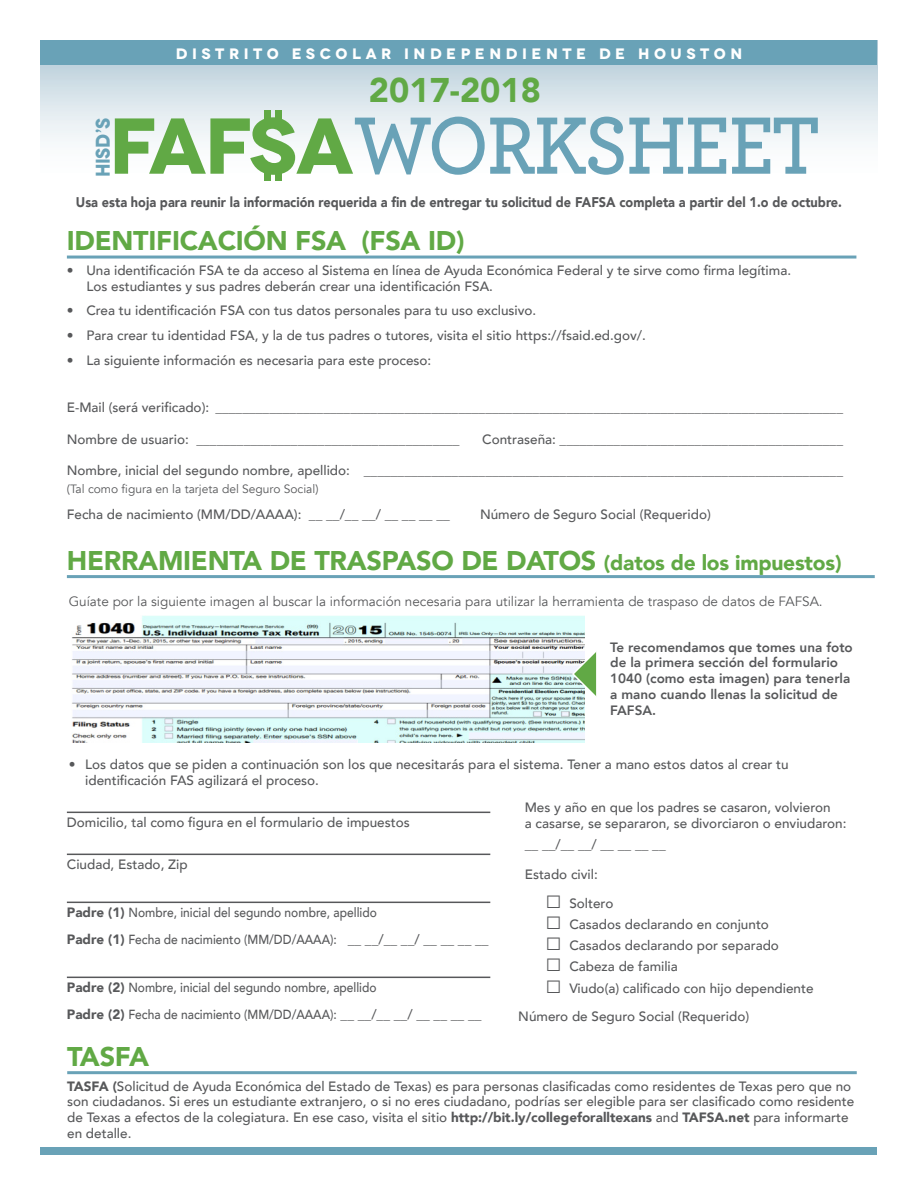
<style>
.page{position:relative;width:918px;height:1188px;background:#fff}
.page>*{position:absolute;margin:0;border:0;box-sizing:border-box;transform-origin:0 0}
.t1{font:600 85.35px "Archer";letter-spacing:-.025em;color:#69a2b7;scale:.93 1}
.t2{font:900 34.2px "Avenir";color:#61a945}
.t3{font:900 27px "Avenir";letter-spacing:-.01em;color:#61a945}
.t4{font:700 19.8px "Novecentowide";color:#69a2b7;scale:.91 1}
.t5{font:700 15.15px "Novecentowide";letter-spacing:.3em;color:#fff}
.t6{font:900 14.1px "Avenir";color:#57585a;scale:.91 1}
.t7{font:500 13.5px/15.8px "Avenir";color:#57585a}
.t8{font:800 13.5px/15.8px "Avenir";color:#57585a}
.t9{font:13.5px "Avenir";color:#57585a}
.t10{font:500 13.2px/27px "Avenir";color:#57585a;scale:.91 1}
.t11{font:12px "Avenir";color:#57585a}
.s1{font-family:"Novecentowide";font-weight:700;font-size:78.9px;color:#61a945}
.s2{font-size:21px}
.s3{font-weight:900;font-size:13.5px}
.s4{font-size:13.5px}
.s5{font-family:"Arial";font-weight:700;font-size:27px}
.s6{font-weight:900}
</style>
<div class="page">
<svg style="left:40px;top:65px;width:838px;height:116px"></svg>
<div style="left:40px;top:40px;width:838px;height:25px;background:#69a2b7"></div>
<div style="left:40px;top:1148px;width:838px;height:7px;background:#69a2b7"></div>
<hr style="left:67px;top:256px;width:789px;height:3px;background:#69a2b7">
<hr style="left:67px;top:1071px;width:790px;height:3px;background:#69a2b7">
<img style="left:72px;top:615px;width:512px;height:128px">
<svg style="left:571px;top:649px;width:26px;height:50px"></svg>
<hr style="left:67px;top:812px;width:423px;height:1px;background:#57585a">
<hr style="left:67px;top:854px;width:423px;height:1px;background:#57585a">
<hr style="left:67px;top:902px;width:423px;height:1px;background:#57585a">
<hr style="left:67px;top:977px;width:423px;height:1px;background:#57585a">
<hr style="left:67px;top:575px;width:808px;height:3px;background:#69a2b7">
<div style="left:265px;top:110px;width:6px;height:12px;background:#61a945"></div>
<div style="left:275px;top:110px;width:6px;height:12px;background:#61a945"></div>
<div style="left:265px;top:168px;width:6px;height:12px;background:#61a945"></div>
<div style="left:275px;top:168px;width:6px;height:12px;background:#61a945"></div>
<p class="t5" style="left:176px;top:44px;width:568px">DISTRITO ESCOLAR INDEPENDIENTE DE HOUSTON</p>
<p class="t2" style="left:369px;top:61px;width:174px">2017-2018</p>
<p class="t1" style="left:109px;top:81px;width:767px"><span class="s1">FAFSA</span>WORKSHEET</p>
<p class="t4" style="left:90px;top:177px;width:67px;rotate:-90deg">HISD’S</p>
<p class="t6" style="left:76px;top:190px;width:843px">Usa esta hoja para reunir la información requerida a fin de entregar tu solicitud de FAFSA completa a partir del 1.o de octubre.</p>
<p class="t3" style="left:67px;top:218px;width:399px">IDENTIFICACIÓN FSA (FSA ID)</p>
<p class="t7" style="left:86px;top:262px;width:706px;text-indent:-19px">• Una identificación FSA te da acceso al Sistema en línea de Ayuda Económica Federal y te sirve como firma legítima.<br>Los estudiantes y sus padres deberán crear una identificación FSA.</p>
<p class="t7" style="left:67px;top:302px;width:471px">• Crea tu identificación FSA con tus datos personales para tu uso exclusivo.</p>
<p class="t7" style="left:67px;top:327px;width:581px">• Para crear tu identidad FSA, y la de tus padres o tutores, visita el sitio https://fsaid.ed.gov/.</p>
<p class="t7" style="left:67px;top:352px;width:366px">• La siguiente información es necesaria para este proceso:</p>
<p class="t7" style="left:67px;top:399px;width:778px">E-Mail (será verificado): _____________________________________________________________________________________________</p>
<p class="t7" style="left:67px;top:430px;width:394px">Nombre de usuario: _______________________________________</p>
<p class="t7" style="left:482px;top:430px;width:362px">Contraseña: __________________________________________</p>
<p class="t7" style="left:67px;top:462px;width:778px">Nombre, inicial del segundo nombre, apellido: _______________________________________________________________________</p>
<p class="t7" style="left:67px;top:505px;width:385px">Fecha de nacimiento (MM/DD/AAAA): __ __/__ __/ __ __ __ __</p>
<p class="t7" style="left:480px;top:505px;width:232px">Número de Seguro Social (Requerido)</p>
<p class="t11" style="left:67px;top:482px;width:253px">(Tal como figura en la tarjeta del Seguro Social)</p>
<p class="t3" style="left:67px;top:537px;width:776px">HERRAMIENTA DE TRASPASO DE DATOS <span class="s2">(datos de los impuestos)</span></p>
<p class="t9" style="left:69px;top:594px;width:755px">Guíate por la siguiente imagen al buscar la información necesaria para utilizar la herramienta de traspaso de datos de FAFSA.</p>
<p class="t8" style="left:610px;top:638px;width:244px">Te recomendamos que tomes una foto de la primera sección del formulario<br>1040 (como esta imagen) para tenerla a mano cuando llenas la solicitud de<br>FAFSA.</p>
<p class="t7" style="left:85px;top:756px;width:705px;text-indent:-16px">• Los datos que se piden a continuación son los que necesitarás para el sistema. Tener a mano estos datos al crear tu identificación FAS agilizará el proceso.</p>
<p class="t7" style="left:67px;top:813px;width:344px">Domicilio, tal como figura en el formulario de impuestos</p>
<p class="t7" style="left:67px;top:855px;width:122px">Ciudad, Estado, Zip</p>
<p class="t10" style="left:67px;top:898px;width:465px"><span class="s3">Padre (1)</span> Nombre, inicial del segundo nombre, apellido<br><span class="s3">Padre (1)</span> Fecha de nacimiento (MM/DD/AAAA): <span class="s4">__ __/__ __/ __ __ __ __</span></p>
<p class="t10" style="left:67px;top:973px;width:342px"><span class="s3">Padre (2)</span> Nombre, inicial del segundo nombre, apellido</p>
<p class="t10" style="left:67px;top:1000px;width:457px"><span class="s3">Padre (2)</span> Fecha de nacimiento (MM/DD/AAAA): <span class="s4">__ __/__ __/ __ __ __ __</span></p>
<p class="t7" style="left:525px;top:798px;width:323px;line-height:16.5px">Mes y año en que los padres se casaron, volvieron<br>a casarse, se separaron, se divorciaron o enviudaron:</p>
<p class="t7" style="left:525px;top:836px;width:143px">__ __/__ __/ __ __ __ __</p>
<p class="t7" style="left:525px;top:866px;width:74px">Estado civil:</p>
<p class="t7" style="left:546px;top:895px;width:69px"><span class="s5">□</span> Soltero</p>
<p class="t7" style="left:546px;top:916px;width:225px"><span class="s5">□</span> Casados declarando en conjunto</p>
<p class="t7" style="left:546px;top:937px;width:235px"><span class="s5">□</span> Casados declarando por separado</p>
<p class="t7" style="left:546px;top:958px;width:134px"><span class="s5">□</span> Cabeza de familia</p>
<p class="t7" style="left:546px;top:980px;width:269px"><span class="s5">□</span> Viudo(a) calificado con hijo dependiente</p>
<p class="t7" style="left:518px;top:1007px;width:232px">Número de Seguro Social (Requerido)</p>
<p class="t3" style="left:67px;top:1033px;width:83px">TASFA</p>
<p class="t7" style="left:67px;top:1077px;width:789px"><span class="s6">TASFA (</span>Solicitud de Ayuda Económica del Estado de Texas) es para personas clasificadas como residentes de Texas pero que no son ciudadanos. Si eres un estudiante extranjero, o si no eres ciudadano, podrías ser elegible para ser clasificado como residente de Texas a efectos de la colegiatura. En ese caso, visita el sitio <span class="s6">http://bit.ly/collegeforalltexans</span> and <span class="s6">TAFSA.net</span> para informarte en detalle.</p>
</div>
